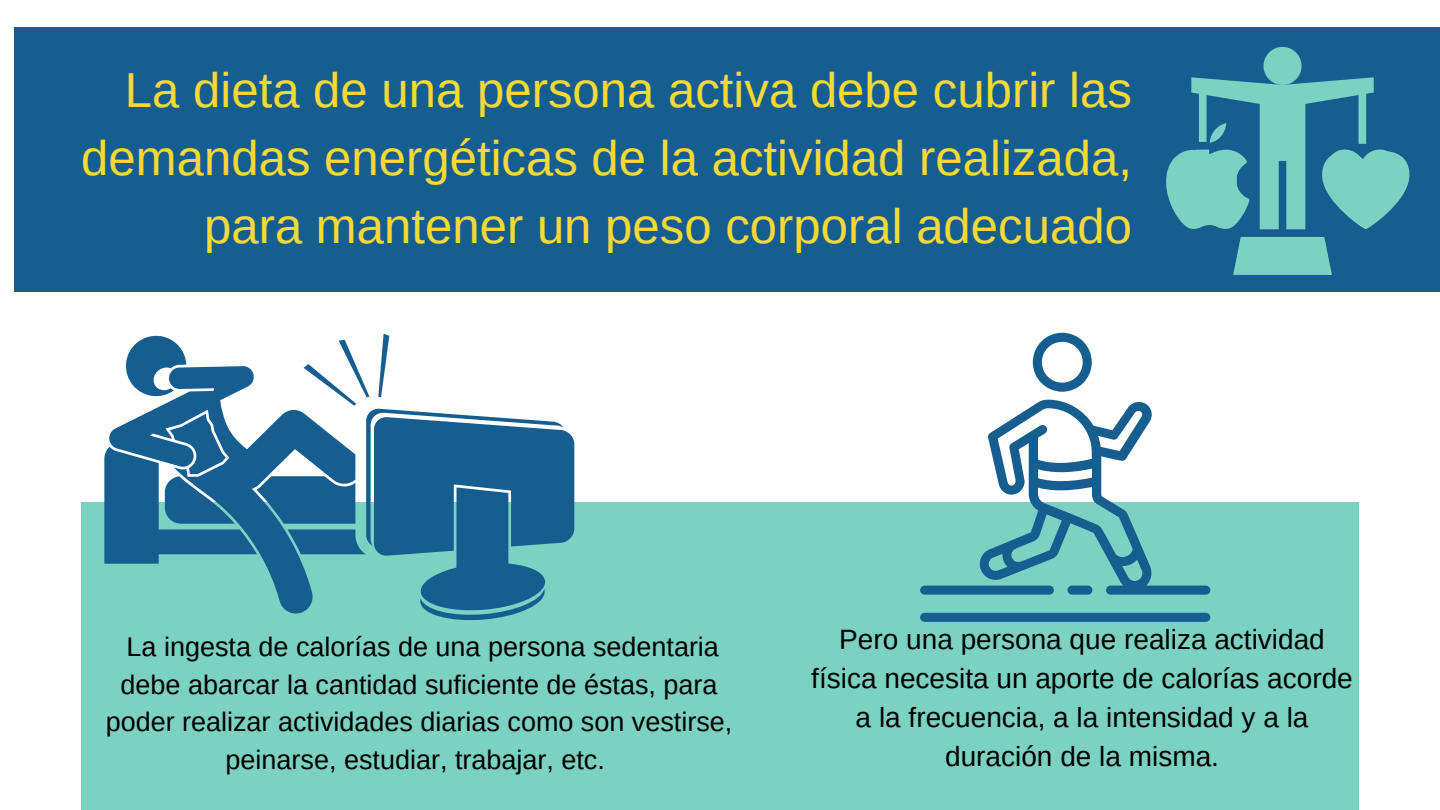
<style>
.page{position:relative;width:1440px;height:810px;background:#fff}
.page>*{position:absolute;margin:0;border:0;box-sizing:border-box;transform-origin:0 0}
.t1{font:49.1px/68.1px "Arimo";color:#f6d935;text-align:right}
.t2{font:28px/39px "Arimo";color:#000;text-align:center}
.t3{font:27px/37.5px "Arimo";color:#000;text-align:center}
</style>
<div class="page">
<div style="left:81px;top:502px;width:1278px;height:308px;background:#7cd2c2"></div>
<div style="left:14px;top:27px;width:1426px;height:264px;background:#165e90"></div>
<svg style="left:1233px;top:237px;width:99px;height:38px;background:#73c8bd"></svg>
<svg style="left:1166px;top:47px;width:244px;height:182px"></svg>
<svg style="left:104px;top:333px;width:470px;height:288px"></svg>
<svg style="left:979px;top:400px;width:231px;height:195px"></svg>
<svg style="left:1033px;top:333px;width:59px;height:59px"></svg>
<div style="left:1068px;top:586px;width:24px;height:9px;background:#165e90;border-radius:5px"></div>
<div style="left:920px;top:586px;width:134px;height:9px;background:#165e90;border-radius:5px"></div>
<div style="left:920px;top:613px;width:290px;height:9px;background:#165e90;border-radius:5px"></div>
<p class="t1" style="left:81px;top:56px;width:1052px">La dieta de una persona activa debe cubrir las demandas energéticas de la actividad realizada, para mantener un peso corporal adecuado</p>
<p class="t3" style="left:106px;top:628px;width:628px">La ingesta de calorías de una persona sedentaria debe abarcar la cantidad suficiente de éstas, para poder realizar actividades diarias como son vestirse, peinarse, estudiar, trabajar, etc.</p>
<p class="t2" style="left:811px;top:620px;width:543px">Pero una persona que realiza actividad física necesita un aporte de calorías acorde a la frecuencia, a la intensidad y a la duración de la misma.</p>
</div>
